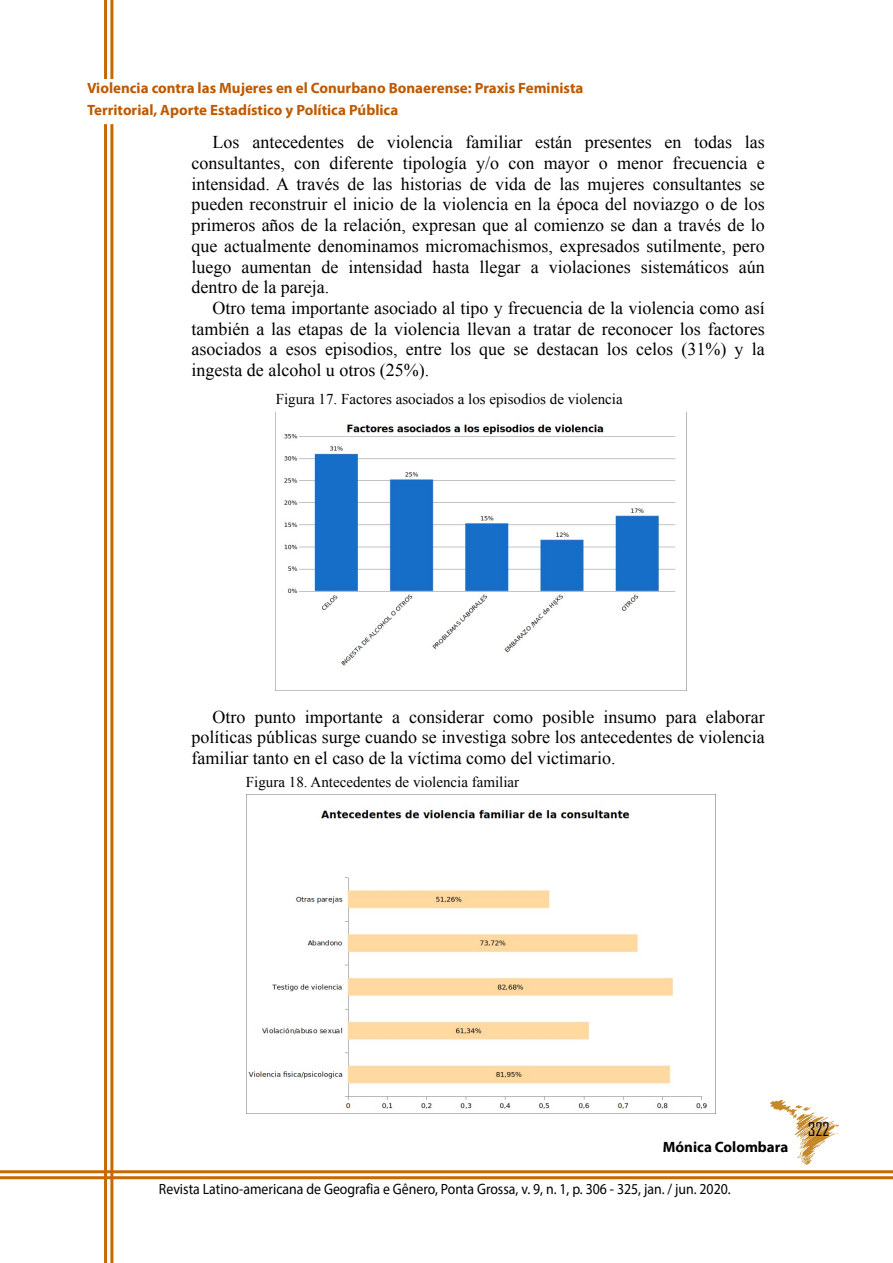
<style>
.page{position:relative;width:893px;height:1263px;background:#fff}
.page>*{position:absolute;margin:0;border:0;box-sizing:border-box;transform-origin:0 0}
.t1{font:18px/20.7px "Times New Roman";color:#000;text-align:justify}
.t2{font:18px "Agency FB";color:#000}
.t3{font:700 15px/22.5px "Myriad Pro";color:#bf5900}
.t4{font:15px "Times New Roman";color:#000}
.t5{font:15px "Myriad Pro";color:#000;scale:.92 1}
.t6{font:700 15px "Myriad Pro";color:#000}
</style>
<div class="page">
<hr style="left:110px;top:0;width:3px;height:1263px;background:#c56902">
<hr style="left:104px;top:0;width:3px;height:1263px;background:#c56902">
<hr style="left:0;top:1176px;width:893px;height:3px;background:#c56902">
<hr style="left:0;top:1170px;width:893px;height:3px;background:#c56902">
<div style="left:86px;top:81px;width:518px;height:42px;background:#fff"></div>
<img style="left:770px;top:1100px;width:69px;height:64px">
<img style="left:275px;top:412px;width:401px;height:278px">
<img style="left:246px;top:794px;width:470px;height:319px">
<p class="t3" style="left:87px;top:78px;width:498px">Violencia contra las Mujeres en el Conurbano Bonaerense: Praxis Feminista<br>Territorial, Aporte Estadístico y Política Pública</p>
<p class="t1" style="left:191px;top:132px;width:575px;text-indent:21px">Los antecedentes de violencia familiar están presentes en todas las consultantes, con diferente tipología y/o con mayor o menor frecuencia e intensidad. A través de las historias de vida de las mujeres consultantes se pueden reconstruir el inicio de la violencia en la época del noviazgo o de los primeros años de la relación, expresan que al comienzo se dan a través de lo que actualmente denominamos micromachismos, expresados sutilmente, pero luego aumentan de intensidad hasta llegar a violaciones sistemáticos aún dentro de la pareja.</p>
<p class="t1" style="left:191px;top:297px;width:575px;text-indent:21px">Otro tema importante asociado al tipo y frecuencia de la violencia como así también a las etapas de la violencia llevan a tratar de reconocer los factores asociados a esos episodios, entre los que se destacan los celos (31%) y la ingesta de alcohol u otros (25%).</p>
<p class="t4" style="left:276px;top:391px;width:348px">Figura 17. Factores asociados a los episodios de violencia</p>
<p class="t1" style="left:191px;top:706px;width:575px;text-indent:21px">Otro punto importante a considerar como posible insumo para elaborar políticas públicas surge cuando se investiga sobre los antecedentes de violencia familiar tanto en el caso de la víctima como del victimario.</p>
<p class="t4" style="left:246px;top:774px;width:275px">Figura 18. Antecedentes de violencia familiar</p>
<p class="t6" style="left:663px;top:1140px;width:127px">Mónica Colombara</p>
<p class="t5" style="left:159px;top:1183px;width:623px">Revista Latino-americana de Geografia e Gênero, Ponta Grossa, v. 9, n. 1, p. 306 - 325, jan. / jun. 2020.</p>
<p class="t2" style="left:808px;top:1118px;width:23px">322</p>
</div>
